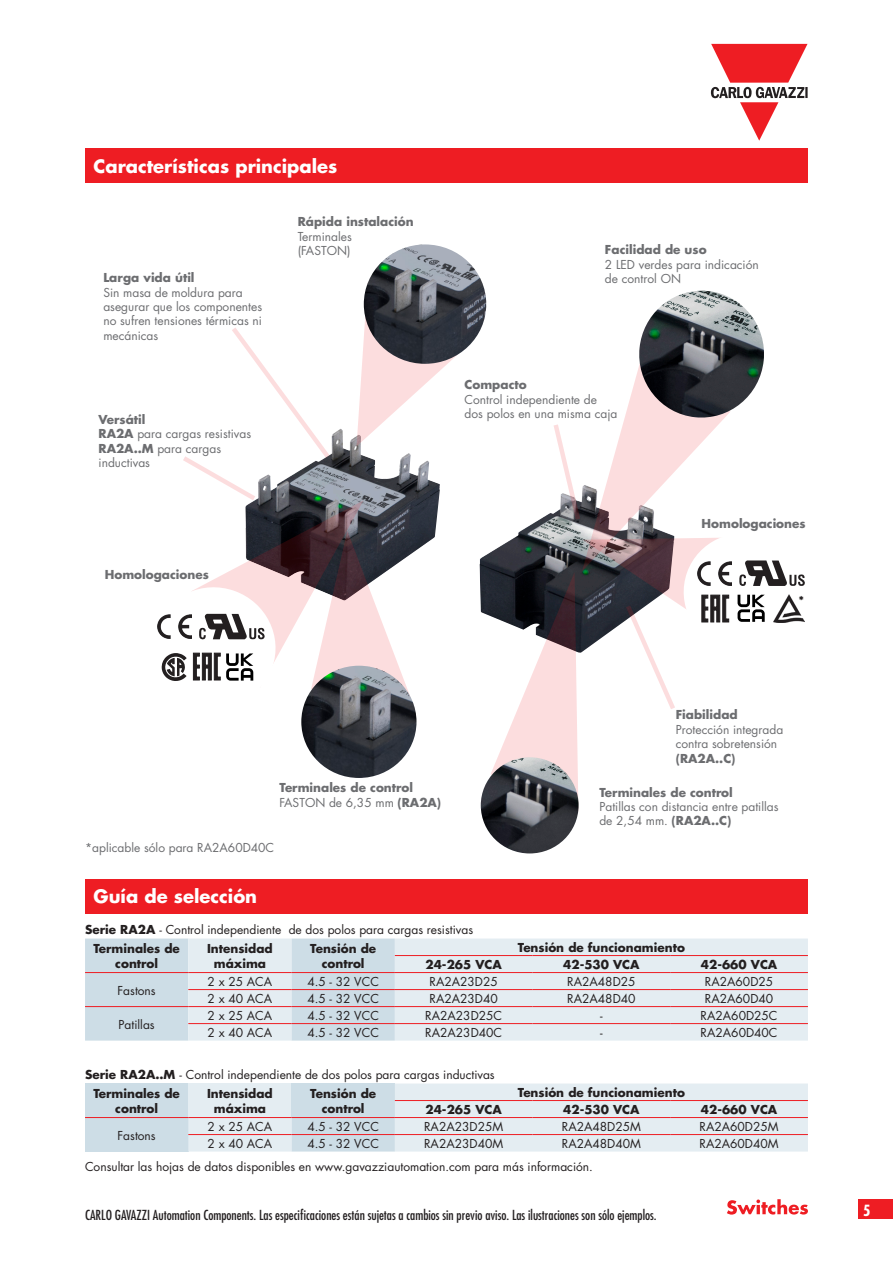
<style>
.page{position:relative;width:893px;height:1263px;background:#fff}
.page>*{position:absolute;margin:0;border:0;box-sizing:border-box;transform-origin:0 0}
.Main_title{font:700 18px "Futura Std";color:#fff}
.t1{font:700 condensed 15px "Futura Std";color:#fff}
.t2{font:condensed 13.5px "Futura Std";color:#231f20}
.t3{font:12px/14.4px "Futura Std";color:#6c6d70}
.t4{font:12px "Futura Std";color:#231f20}
.t5{font:700 12px/14.4px "Futura Std";color:#231f20;text-align:center}
.t6{font:700 12px "Futura Std";color:#6c6d70}
.t7{font:12px "Futura Std";color:#231f20}
.s1{font-weight:700}
</style>
<div class="page">
<svg style="left:711px;top:44px;width:97px;height:96px"></svg>
<svg style="left:727px;top:1199px;width:81px;height:15px"></svg>
<div style="left:859px;top:1199px;width:34px;height:20px;background:#ee1d23"></div>
<div style="left:85px;top:879px;width:723px;height:34px;background:#ee1d23"></div>
<svg style="left:85px;top:938px;width:723px;height:102px;background:#dde7ed"></svg>
<hr style="left:395px;top:955px;width:138px;height:1px;background:#ee1d23">
<hr style="left:533px;top:955px;width:137px;height:1px;background:#ee1d23">
<hr style="left:670px;top:955px;width:138px;height:1px;background:#ee1d23">
<hr style="left:85px;top:972px;width:103px;height:1px;background:#ee1d23">
<hr style="left:188px;top:972px;width:104px;height:1px;background:#ee1d23">
<hr style="left:292px;top:972px;width:103px;height:1px;background:#ee1d23">
<hr style="left:395px;top:972px;width:138px;height:1px;background:#ee1d23">
<hr style="left:533px;top:972px;width:137px;height:1px;background:#ee1d23">
<hr style="left:670px;top:972px;width:138px;height:1px;background:#ee1d23">
<hr style="left:188px;top:989px;width:104px;height:1px;background:#ee1d23">
<hr style="left:292px;top:989px;width:103px;height:1px;background:#ee1d23">
<hr style="left:395px;top:989px;width:138px;height:1px;background:#ee1d23">
<hr style="left:533px;top:989px;width:137px;height:1px;background:#ee1d23">
<hr style="left:670px;top:989px;width:138px;height:1px;background:#ee1d23">
<hr style="left:85px;top:1006px;width:103px;height:1px;background:#ee1d23">
<hr style="left:188px;top:1006px;width:104px;height:1px;background:#ee1d23">
<hr style="left:292px;top:1006px;width:103px;height:1px;background:#ee1d23">
<hr style="left:395px;top:1006px;width:138px;height:1px;background:#ee1d23">
<hr style="left:533px;top:1006px;width:137px;height:1px;background:#ee1d23">
<hr style="left:670px;top:1006px;width:138px;height:1px;background:#ee1d23">
<hr style="left:188px;top:1023px;width:104px;height:1px;background:#ee1d23">
<hr style="left:292px;top:1023px;width:103px;height:1px;background:#ee1d23">
<hr style="left:395px;top:1023px;width:138px;height:1px;background:#ee1d23">
<hr style="left:533px;top:1023px;width:137px;height:1px;background:#ee1d23">
<hr style="left:670px;top:1023px;width:138px;height:1px;background:#ee1d23">
<div style="left:85px;top:1083px;width:103px;height:34px;background:#cddde6"></div>
<div style="left:85px;top:1117px;width:103px;height:34px;background:#cddde6"></div>
<svg style="left:188px;top:1083px;width:620px;height:68px;background:#e0e9ef"></svg>
<hr style="left:395px;top:1100px;width:138px;height:1px;background:#ee1d23">
<hr style="left:533px;top:1100px;width:137px;height:1px;background:#ee1d23">
<hr style="left:670px;top:1100px;width:138px;height:1px;background:#ee1d23">
<hr style="left:395px;top:1117px;width:138px;height:1px;background:#ee1d23">
<hr style="left:533px;top:1117px;width:137px;height:1px;background:#ee1d23">
<hr style="left:670px;top:1117px;width:138px;height:1px;background:#ee1d23">
<hr style="left:188px;top:1134px;width:104px;height:1px;background:#ee1d23">
<hr style="left:292px;top:1134px;width:103px;height:1px;background:#ee1d23">
<hr style="left:395px;top:1134px;width:138px;height:1px;background:#ee1d23">
<hr style="left:533px;top:1134px;width:137px;height:1px;background:#ee1d23">
<hr style="left:670px;top:1134px;width:138px;height:1px;background:#ee1d23">
<hr style="left:85px;top:1117px;width:103px;height:1px;background:#ee1d23">
<hr style="left:188px;top:1117px;width:104px;height:1px;background:#ee1d23">
<hr style="left:292px;top:1117px;width:103px;height:1px;background:#ee1d23">
<div style="left:85px;top:149px;width:723px;height:34px;background:#ee1d23"></div>
<img style="left:480px;top:552px;width:10px;height:64px">
<img style="left:368px;top:244px;width:118px;height:104px">
<img style="left:301px;top:715px;width:115px;height:63px">
<img style="left:481px;top:777px;width:98px;height:76px">
<img style="left:640px;top:291px;width:123px;height:50px">
<hr style="left:892px;top:514px;width:1px;height:240px;background:#ee1d23">
<hr style="left:872px;top:719px;width:21px;height:4px;background:#fff">
<hr style="left:892px;top:723px;width:1px;height:64px;background:#cddde6">
<svg style="left:157px;top:282px;width:310px;height:433px"></svg>
<svg style="left:490px;top:341px;width:315px;height:470px"></svg>
<img style="left:773px;top:595px;width:31px;height:28px">
<p class="Main_title" style="left:94px;top:155px;width:245px">Características principales</p>
<p class="t6" style="left:103px;top:270px;width:93px">Larga vida útil</p>
<p class="t3" style="left:103px;top:285px;width:160px">Sin masa de moldura para asegurar que los componentes no sufren tensiones térmicas ni mecánicas</p>
<p class="t6" style="left:99px;top:411px;width:48px">Versátil</p>
<p class="t3" style="left:99px;top:427px;width:154px"><span class="s1">RA2A</span> para cargas resistivas</p>
<p class="t3" style="left:99px;top:441px;width:124px"><span class="s1">RA2A..M</span> para cargas inductivas</p>
<p class="t6" style="left:298px;top:214px;width:117px">Rápida instalación</p>
<p class="t3" style="left:298px;top:229px;width:56px">Terminales</p>
<p class="t3" style="left:298px;top:244px;width:54px">(FASTON)</p>
<p class="t6" style="left:105px;top:566px;width:106px">Homologaciones</p>
<p class="t6" style="left:605px;top:242px;width:103px">Facilidad de uso</p>
<p class="t3" style="left:605px;top:257px;width:155px">2 LED verdes para indicación de control ON</p>
<p class="t6" style="left:465px;top:377px;width:64px">Compacto</p>
<p class="t3" style="left:465px;top:392px;width:154px">Control independiente de dos polos en una misma caja</p>
<p class="t6" style="left:702px;top:515px;width:106px">Homologaciones</p>
<p class="t5" style="left:799px;top:593px;width:7px">*</p>
<p class="t6" style="left:279px;top:780px;width:135px">Terminales de control</p>
<p class="t3" style="left:279px;top:795px;width:163px">FASTON de 6,35 mm <span class="s1">(RA2A)</span></p>
<p class="t3" style="left:85px;top:840px;width:191px">*aplicable sólo para RA2A60D40C</p>
<p class="t6" style="left:676px;top:707px;width:63px">Fiabilidad</p>
<p class="t3" style="left:676px;top:722px;width:109px">Protección integrada contra sobretensión <span class="s1">(RA2A..C)</span></p>
<p class="t6" style="left:599px;top:784px;width:135px">Terminales de control</p>
<p class="t3" style="left:599px;top:799px;width:181px">Patillas con distancia entre patillas de 2,54 mm. <span class="s1">(RA2A..C)</span></p>
<p class="Main_title" style="left:94px;top:885px;width:165px">Guía de selección</p>
<p class="t5" style="left:93px;top:941px;width:88px">Terminales de control</p>
<p class="t5" style="left:207px;top:941px;width:67px">Intensidad máxima</p>
<p class="t5" style="left:310px;top:941px;width:68px">Tensión de control</p>
<p class="t5" style="left:518px;top:940px;width:169px">Tensión de funcionamiento</p>
<p class="t4" style="left:85px;top:922px;width:390px"><span class="s1">Serie RA2A</span> - Control independiente de dos polos para cargas resistivas</p>
<p class="t5" style="left:425px;top:957px;width:78px">24-265 VCA</p>
<p class="t5" style="left:563px;top:957px;width:78px">42-530 VCA</p>
<p class="t5" style="left:701px;top:957px;width:78px">42-660 VCA</p>
<p class="t4" style="left:118px;top:982px;width:40px">Fastons</p>
<p class="t4" style="left:119px;top:1016px;width:38px">Patillas</p>
<p class="t4" style="left:208px;top:974px;width:66px">2 x 25 ACA</p>
<p class="t4" style="left:307px;top:974px;width:73px">4.5 - 32 VCC</p>
<p class="t4" style="left:429px;top:974px;width:70px">RA2A23D25</p>
<p class="t7" style="left:567px;top:974px;width:70px">RA2A48D25</p>
<p class="t7" style="left:705px;top:974px;width:70px">RA2A60D25</p>
<p class="t4" style="left:208px;top:991px;width:66px">2 x 40 ACA</p>
<p class="t4" style="left:307px;top:991px;width:73px">4.5 - 32 VCC</p>
<p class="t4" style="left:429px;top:991px;width:70px">RA2A23D40</p>
<p class="t7" style="left:567px;top:991px;width:70px">RA2A48D40</p>
<p class="t7" style="left:705px;top:991px;width:70px">RA2A60D40</p>
<p class="t4" style="left:208px;top:1008px;width:66px">2 x 25 ACA</p>
<p class="t4" style="left:307px;top:1008px;width:73px">4.5 - 32 VCC</p>
<p class="t7" style="left:425px;top:1008px;width:78px">RA2A23D25C</p>
<p class="t4" style="left:600px;top:1008px;width:4px">-</p>
<p class="t7" style="left:701px;top:1008px;width:78px">RA2A60D25C</p>
<p class="t4" style="left:208px;top:1025px;width:66px">2 x 40 ACA</p>
<p class="t4" style="left:307px;top:1025px;width:73px">4.5 - 32 VCC</p>
<p class="t7" style="left:425px;top:1025px;width:78px">RA2A23D40C</p>
<p class="t4" style="left:600px;top:1025px;width:4px">-</p>
<p class="t7" style="left:701px;top:1025px;width:78px">RA2A60D40C</p>
<p class="t4" style="left:85px;top:1067px;width:411px"><span class="s1">Serie RA2A..M</span> - Control independiente de dos polos para cargas inductivas</p>
<p class="t5" style="left:93px;top:1086px;width:88px">Terminales de control</p>
<p class="t5" style="left:207px;top:1086px;width:67px">Intensidad máxima</p>
<p class="t5" style="left:310px;top:1086px;width:68px">Tensión de control</p>
<p class="t5" style="left:518px;top:1085px;width:169px">Tensión de funcionamiento</p>
<p class="t5" style="left:425px;top:1102px;width:78px">24-265 VCA</p>
<p class="t5" style="left:563px;top:1102px;width:78px">42-530 VCA</p>
<p class="t5" style="left:701px;top:1102px;width:78px">42-660 VCA</p>
<p class="t4" style="left:118px;top:1127px;width:40px">Fastons</p>
<p class="t4" style="left:208px;top:1119px;width:66px">2 x 25 ACA</p>
<p class="t4" style="left:307px;top:1119px;width:73px">4.5 - 32 VCC</p>
<p class="t4" style="left:424px;top:1119px;width:81px">RA2A23D25M</p>
<p class="t7" style="left:562px;top:1119px;width:81px">RA2A48D25M</p>
<p class="t7" style="left:699px;top:1119px;width:81px">RA2A60D25M</p>
<p class="t4" style="left:208px;top:1136px;width:66px">2 x 40 ACA</p>
<p class="t4" style="left:307px;top:1136px;width:73px">4.5 - 32 VCC</p>
<p class="t4" style="left:424px;top:1136px;width:81px">RA2A23D40M</p>
<p class="t7" style="left:562px;top:1136px;width:81px">RA2A48D40M</p>
<p class="t7" style="left:699px;top:1136px;width:81px">RA2A60D40M</p>
<p class="t4" style="left:85px;top:1159px;width:509px">Consultar las hojas de datos disponibles en www.gavazziautomation.com para más información.</p>
<p class="t2" style="left:85px;top:1207px;width:573px">CARLO GAVAZZI Automation Components. Las especificaciones están sujetas a cambios sin previo aviso. Las ilustraciones son sólo ejemplos.</p>
<p class="t1" style="left:863px;top:1201px;width:9px">5</p>
</div>
